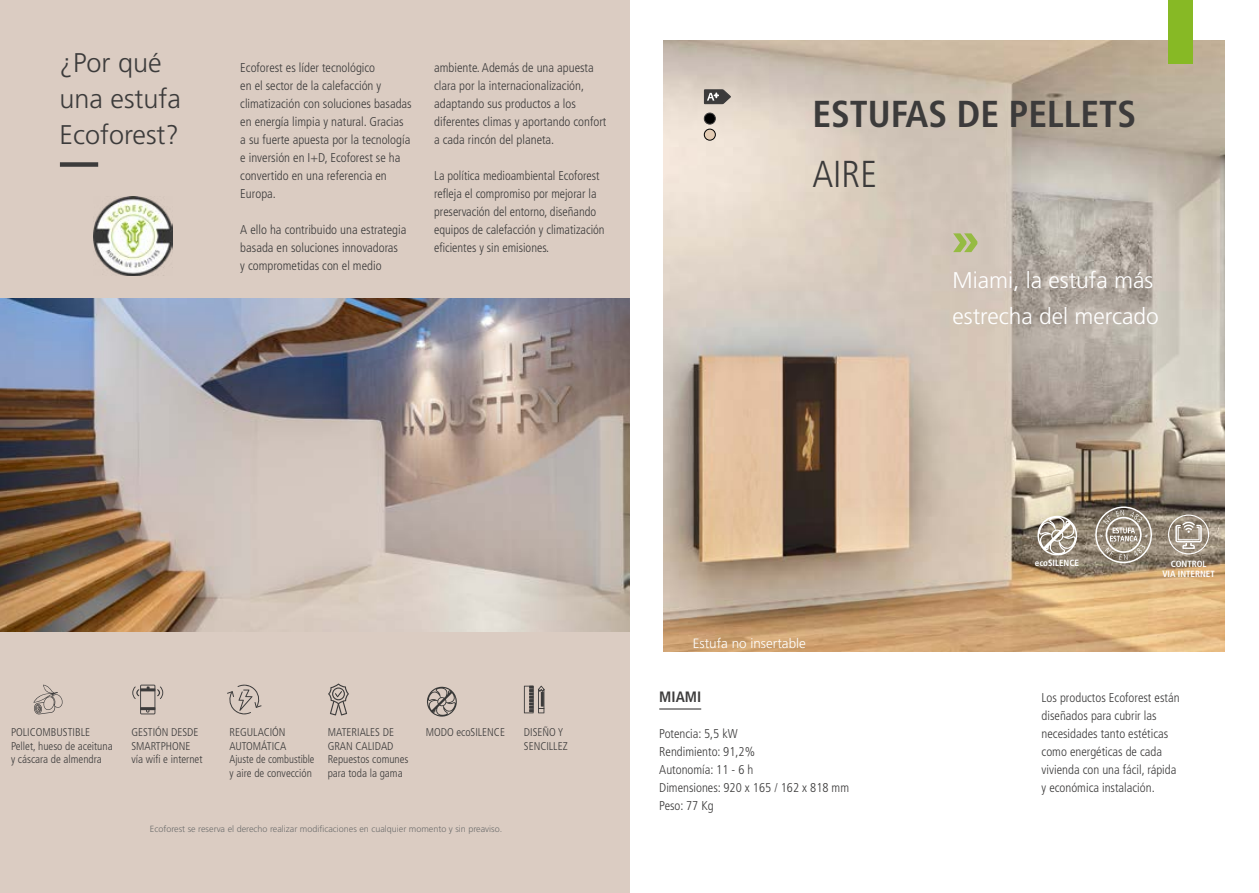
<style>
.page{position:relative;width:1259px;height:893px;background:#fff}
.page>*{position:absolute;margin:0;border:0;box-sizing:border-box;transform-origin:0 0}
.t1{font:700 condensed 37.5px "Frutiger";color:#3c3b3b}
.t2{font:300 condensed 37.5px "Frutiger LT Std";color:#3c3b3b}
.t3{font:300 27px/36px "Frutiger LT Std";color:#3c3b3b}
.t4{font:300 22.65px/36px "Frutiger LT Std";color:#fff}
.t5{font:700 condensed 15px "Frutiger";color:#3c3b3b}
.t6{font:300 13.5px "Frutiger LT Std";color:#fff}
.t7{font:300 condensed 12.75px/18px "Frutiger LT Std";color:#3c3b3b}
.t8{font:300 condensed 11.25px/13.5px "Frutiger LT Std";color:#3c3b3b}
.t9{font:300 9px "Frutiger LT Std";color:#6f6f6e}
.t10{font:700 condensed 9px/10.8px "Frutiger LT Std";color:#fff;text-align:center}
.t11{font:700 condensed 9px "Frutiger";color:#fff}
</style>
<div class="page">
<div style="left:0;top:632px;width:629px;height:261px;background:#dbccc2"></div>
<div style="left:0;top:0;width:629px;height:298px;background:#dbccc2"></div>
<img style="left:0;top:298px;width:629px;height:334px">
<div style="left:60px;top:162px;width:38px;height:5px;background:#3c3b3b"></div>
<svg style="left:132px;top:685px;width:31px;height:29px"></svg>
<svg style="left:227px;top:684px;width:34px;height:31px"></svg>
<svg style="left:328px;top:683px;width:21px;height:32px"></svg>
<svg style="left:524px;top:686px;width:20px;height:27px"></svg>
<svg style="left:33px;top:685px;width:30px;height:29px"></svg>
<svg style="left:427px;top:687px;width:30px;height:30px"></svg>
<img style="left:663px;top:40px;width:562px;height:612px">
<div style="left:704px;top:113px;width:11px;height:11px;background:#000;border-radius:50%"></div>
<div style="left:704px;top:113px;width:12px;height:11px;border:1px solid #3c3b3b;border-radius:50%"></div>
<div style="left:704px;top:129px;width:11px;height:11px;background:#e3cbb3;border-radius:50%"></div>
<div style="left:704px;top:129px;width:12px;height:12px;border:1px solid #000;border-radius:50%"></div>
<hr style="left:659px;top:708px;width:42px;height:2px;background:#3c3b3b">
<svg style="left:704px;top:89px;width:27px;height:15px"></svg>
<svg style="left:953px;top:233px;width:24px;height:19px"></svg>
<svg style="left:1175px;top:522px;width:26px;height:27px"></svg>
<div style="left:1168px;top:515px;width:41px;height:39px;border:1px solid #fff;border-radius:50%"></div>
<svg style="left:1037px;top:516px;width:40px;height:39px"></svg>
<svg style="left:1093px;top:506px;width:60px;height:58px"></svg>
<div style="left:1168px;top:0;width:24px;height:63px;background:#87b925"></div>
<img style="left:93px;top:197px;width:80px;height:79px">
<h2 class="t3" style="left:60px;top:45px;width:123px">¿Por qué una estufa<br>Ecoforest?</h2>
<p class="t7" style="left:240px;top:59px;width:173px">Ecoforest es líder tecnológico<br>en el sector de la calefacción y climatización con soluciones basadas en energía limpia y natural. Gracias a su fuerte apuesta por la tecnología e inversión en I+D, Ecoforest se ha convertido en una referencia en<br>Europa.</p>
<p class="t7" style="left:240px;top:221px;width:168px">A ello ha contribuido una estrategia basada en soluciones innovadoras<br>y comprometidas con el medio</p>
<p class="t7" style="left:434px;top:59px;width:174px">ambiente. Además de una apuesta clara por la internacionalización, adaptando sus productos a los diferentes climas y aportando confort a cada rincón del planeta.</p>
<p class="t7" style="left:434px;top:167px;width:172px">La política medioambiental Ecoforest refleja el compromiso por mejorar la preservación del entorno, diseñando equipos de calefacción y climatización eficientes y sin emisiones.</p>
<h1 class="t1" style="left:812px;top:92px;width:325px">ESTUFAS DE PELLETS</h1>
<h1 class="t2" style="left:812px;top:153px;width:66px">AIRE</h1>
<h3 class="t4" style="left:952px;top:263px;width:208px">Miami, la estufa más estrecha del mercado</h3>
<p class="t8" style="left:11px;top:726px;width:103px">POLICOMBUSTIBLE<br>Pellet, hueso de aceituna y cáscara de almendra</p>
<p class="t8" style="left:131px;top:726px;width:73px">GESTIÓN DESDE<br>SMARTPHONE vía wifi e internet</p>
<p class="t8" style="left:229px;top:726px;width:86px">REGULACIÓN<br>AUTOMÁTICA<br>Ajuste de combustible y aire de convección</p>
<p class="t8" style="left:328px;top:726px;width:82px">MATERIALES DE<br>GRAN CALIDAD<br>Repuestos comunes para toda la gama</p>
<p class="t8" style="left:524px;top:726px;width:45px">DISEÑO Y<br>SENCILLEZ</p>
<p class="t8" style="left:426px;top:726px;width:81px">MODO ecoSILENCE</p>
<p class="t9" style="left:150px;top:824px;width:354px">Ecoforest se reserva el derecho realizar modificaciones en cualquier momento y sin preaviso.</p>
<p class="t6" style="left:692px;top:636px;width:115px">Estufa no insertable</p>
<p class="t5" style="left:659px;top:688px;width:43px">MIAMI</p>
<p class="t7" style="left:659px;top:725px;width:191px">Potencia: 5,5 kW<br>Rendimiento: 91,2%<br>Autonomía: 11 - 6 h<br>Dimensiones: 920 x 165 / 162 x 818 mm<br>Peso: 77 Kg</p>
<p class="t11" style="left:1035px;top:558px;width:46px">ecoSILENCE</p>
<p class="t10" style="left:1162px;top:558px;width:54px">CONTROL<br>VIA INTERNET</p>
<p class="t7" style="left:1041px;top:689px;width:139px">Los productos Ecoforest están diseñados para cubrir las necesidades tanto estéticas como energéticas de cada vivienda con una fácil, rápida y económica instalación.</p>
</div>
